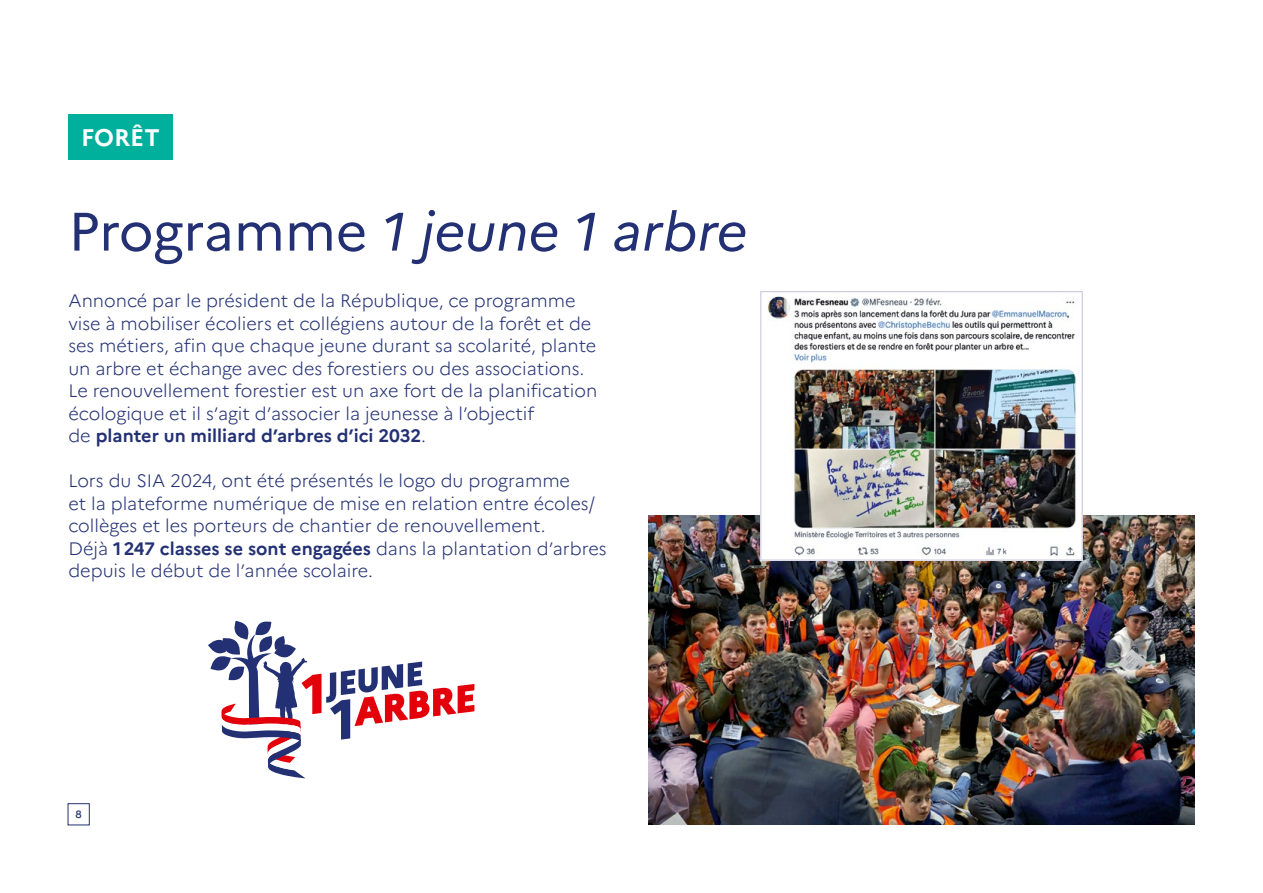
<style>
.page{position:relative;width:1263px;height:893px;background:#fff}
.page>*{position:absolute;margin:0;border:0;box-sizing:border-box;transform-origin:0 0}
.t1{font:italic 54px "Marianne";color:#233174}
.t2{font:700 24px "Marianne";color:#fff}
.t3{font:300 18px/22.5px "Marianne";color:#233174}
.t4{font:500 10.5px "Marianne";color:#233174}
.s1{font-style:normal}
.s2{font-weight:700}
</style>
<div class="page">
<div style="left:68px;top:115px;width:104px;height:45px;background:#00b09c"></div>
<svg style="left:208px;top:621px;width:266px;height:157px"></svg>
<img style="left:648px;top:515px;width:546px;height:310px">
<img style="left:762px;top:296px;width:318px;height:262px">
<div style="left:760px;top:291px;width:322px;height:269px;border:1px solid #c5c2d9"></div>
<div style="left:68px;top:803px;width:22px;height:22px;border:1px solid #233174"></div>
<h2 class="t2" style="left:81px;top:118px;width:80px">FORÊT</h2>
<h1 class="t1" style="left:68px;top:190px;width:680px"><span class="s1">Programme</span> 1 jeune 1 arbre</h1>
<p class="t3" style="left:68px;top:288px;width:530px">Annoncé par le président de la République, ce programme vise à mobiliser écoliers et collégiens autour de la forêt et de ses métiers, afin que chaque jeune durant sa scolarité, plante un arbre et échange avec des forestiers ou des associations.<br>Le renouvellement forestier est un axe fort de la planification écologique et il s’agit d’associer la jeunesse à l’objectif<br>de <span class="s2">planter un milliard d’arbres d’ici 2032</span>.</p>
<p class="t3" style="left:68px;top:468px;width:540px">Lors du SIA 2024, ont été présentés le logo du programme<br>et la plateforme numérique de mise en relation entre écoles/ collèges et les porteurs de chantier de renouvellement.<br>Déjà <span class="s2">1 247 classes se sont engagées</span> dans la plantation d’arbres depuis le début de l’année scolaire.</p>
<p class="t4" style="left:76px;top:806px;width:8px">8</p>
</div>
